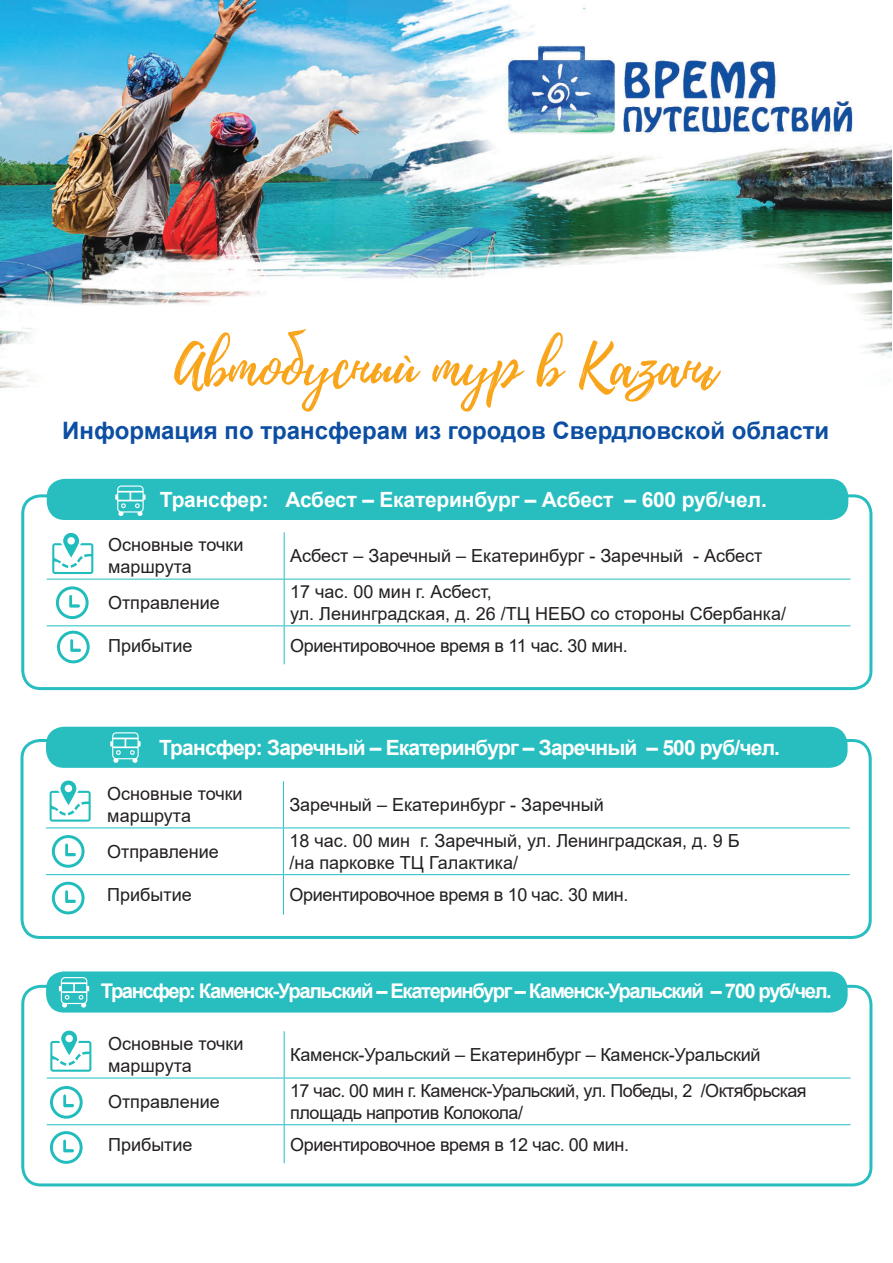
<style>
.page{position:relative;width:893px;height:1263px;background:#fff}
.page>*{position:absolute;margin:0;border:0;box-sizing:border-box;transform-origin:0 0}
.t1{font:57px "Playlist cyr Script";color:#f9a51b}
.t2{font:700 24px "Arial";color:#0c4ea2}
.t3{font:700 21px "Arial";letter-spacing:-.04em;color:#fff}
.t4{font:700 21px "Arial";letter-spacing:-.01em;color:#fff}
.t5{font:700 20.25px "Arial";letter-spacing:-.07em;color:#fff}
.t6{font:18px/21.6px "Arial";color:#231f20}
.t7{font:18px "Arial";letter-spacing:-.02em;color:#231f20}
.t8{font:18px/21.6px "Arial";letter-spacing:-.03em;color:#231f20}
</style>
<div class="page">
<img style="left:0;top:0;width:892px;height:1187px">
<div style="left:21px;top:739px;width:851px;height:200px;border:3px solid #28bec0;border-radius:18px"></div>
<hr style="left:283px;top:781px;width:1px;height:46px;background:#21bdc1">
<hr style="left:46px;top:827px;width:237px;height:1px;background:#21bdc1">
<hr style="left:283px;top:827px;width:567px;height:1px;background:#21bdc1">
<hr style="left:283px;top:828px;width:1px;height:46px;background:#21bdc1">
<hr style="left:46px;top:874px;width:237px;height:1px;background:#21bdc1">
<hr style="left:283px;top:874px;width:567px;height:1px;background:#21bdc1">
<hr style="left:283px;top:875px;width:1px;height:40px;background:#21bdc1">
<div style="left:46px;top:727px;width:802px;height:41px;background:#28bec0;border-radius:18px"></div>
<svg style="left:110px;top:732px;width:31px;height:31px"></svg>
<svg style="left:50px;top:780px;width:41px;height:42px"></svg>
<div style="left:52px;top:835px;width:33px;height:33px;border:3px solid #21bdbd;border-radius:50%"></div>
<svg style="left:65px;top:843px;width:11px;height:13px"></svg>
<div style="left:52px;top:882px;width:33px;height:32px;border:3px solid #21bdbd;border-radius:50%"></div>
<svg style="left:65px;top:890px;width:11px;height:13px"></svg>
<div style="left:21px;top:985px;width:851px;height:201px;border:3px solid #28bec0;border-radius:18px"></div>
<hr style="left:284px;top:1031px;width:1px;height:47px;background:#21bdc1">
<hr style="left:47px;top:1078px;width:237px;height:1px;background:#21bdc1">
<hr style="left:284px;top:1078px;width:566px;height:1px;background:#21bdc1">
<hr style="left:284px;top:1078px;width:1px;height:46px;background:#21bdc1">
<hr style="left:47px;top:1124px;width:237px;height:1px;background:#21bdc1">
<hr style="left:284px;top:1124px;width:566px;height:1px;background:#21bdc1">
<hr style="left:284px;top:1125px;width:1px;height:38px;background:#21bdc1">
<div style="left:46px;top:971px;width:802px;height:41px;background:#28bec0;border-radius:18px"></div>
<svg style="left:59px;top:977px;width:30px;height:30px"></svg>
<svg style="left:50px;top:1031px;width:41px;height:41px"></svg>
<div style="left:50px;top:1086px;width:33px;height:33px;border:3px solid #21bdbd;border-radius:50%"></div>
<svg style="left:63px;top:1094px;width:11px;height:13px"></svg>
<div style="left:50px;top:1131px;width:33px;height:33px;border:3px solid #21bdbd;border-radius:50%"></div>
<svg style="left:63px;top:1139px;width:11px;height:13px"></svg>
<div style="left:21px;top:494px;width:851px;height:196px;border:3px solid #28bec0;border-radius:18px"></div>
<hr style="left:284px;top:532px;width:1px;height:47px;background:#21bdc1">
<hr style="left:47px;top:579px;width:237px;height:1px;background:#21bdc1">
<hr style="left:284px;top:579px;width:566px;height:1px;background:#21bdc1">
<hr style="left:284px;top:579px;width:1px;height:46px;background:#21bdc1">
<hr style="left:47px;top:625px;width:237px;height:1px;background:#21bdc1">
<hr style="left:284px;top:625px;width:566px;height:1px;background:#21bdc1">
<hr style="left:284px;top:626px;width:1px;height:38px;background:#21bdc1">
<div style="left:47px;top:479px;width:801px;height:41px;background:#28bec0;border-radius:18px"></div>
<svg style="left:115px;top:485px;width:31px;height:31px"></svg>
<svg style="left:52px;top:533px;width:41px;height:41px"></svg>
<div style="left:56px;top:586px;width:33px;height:33px;border:3px solid #21bdbd;border-radius:50%"></div>
<svg style="left:69px;top:595px;width:11px;height:13px"></svg>
<div style="left:57px;top:631px;width:33px;height:32px;border:3px solid #21bdbd;border-radius:50%"></div>
<svg style="left:70px;top:639px;width:11px;height:13px"></svg>
<h1 class="t1" style="left:174px;top:326px;width:545px">Автобусный тур в Казань</h1>
<h2 class="t2" style="left:62px;top:413px;width:768px">Информация по трансферам из городов Свердловской области</h2>
<p class="t4" style="left:160px;top:485px;width:609px">Трансфер: Асбест – Екатеринбург – Асбест – 600 руб/чел.</p>
<p class="t6" style="left:108px;top:534px;width:137px">Основные точки маршрута</p>
<p class="t6" style="left:290px;top:545px;width:474px">Асбест – Заречный – Екатеринбург - Заречный - Асбест</p>
<p class="t6" style="left:108px;top:592px;width:113px">Отправление</p>
<p class="t6" style="left:290px;top:581px;width:497px">17 час. 00 мин г. Асбест,<br>ул. Ленинградская, д. 26 /ТЦ НЕБО со стороны Сбербанка/</p>
<p class="t6" style="left:108px;top:634px;width:86px">Прибытие</p>
<p class="t7" style="left:290px;top:633px;width:339px">Ориентировочное время в 11 час. 30 мин.</p>
<p class="t3" style="left:159px;top:733px;width:622px">Трансфер: Заречный – Екатеринбург – Заречный – 500 руб/чел.</p>
<p class="t6" style="left:107px;top:783px;width:137px">Основные точки маршрута</p>
<p class="t6" style="left:289px;top:794px;width:316px">Заречный – Екатеринбург - Заречный</p>
<p class="t6" style="left:107px;top:841px;width:113px">Отправление</p>
<p class="t6" style="left:289px;top:830px;width:452px">18 час. 00 мин г. Заречный, ул. Ленинградская, д. 9 Б /на парковке ТЦ Галактика/</p>
<p class="t6" style="left:107px;top:884px;width:86px">Прибытие</p>
<p class="t7" style="left:289px;top:882px;width:341px">Ориентировочное время в 10 час. 30 мин.</p>
<p class="t5" style="left:101px;top:977px;width:732px">Трансфер: Каменск-Уральский – Екатеринбург – Каменск-Уральский – 700 руб/чел.</p>
<p class="t6" style="left:108px;top:1033px;width:137px">Основные точки маршрута</p>
<p class="t6" style="left:290px;top:1044px;width:472px">Каменск-Уральский – Екатеринбург – Каменск-Уральский</p>
<p class="t6" style="left:108px;top:1091px;width:113px">Отправление</p>
<p class="t8" style="left:290px;top:1080px;width:518px">17 час. 00 мин г. Каменск-Уральский, ул. Победы, 2 /Октябрьская площадь напротив Колокола/</p>
<p class="t6" style="left:108px;top:1133px;width:86px">Прибытие</p>
<p class="t7" style="left:290px;top:1132px;width:341px">Ориентировочное время в 12 час. 00 мин.</p>
</div>
